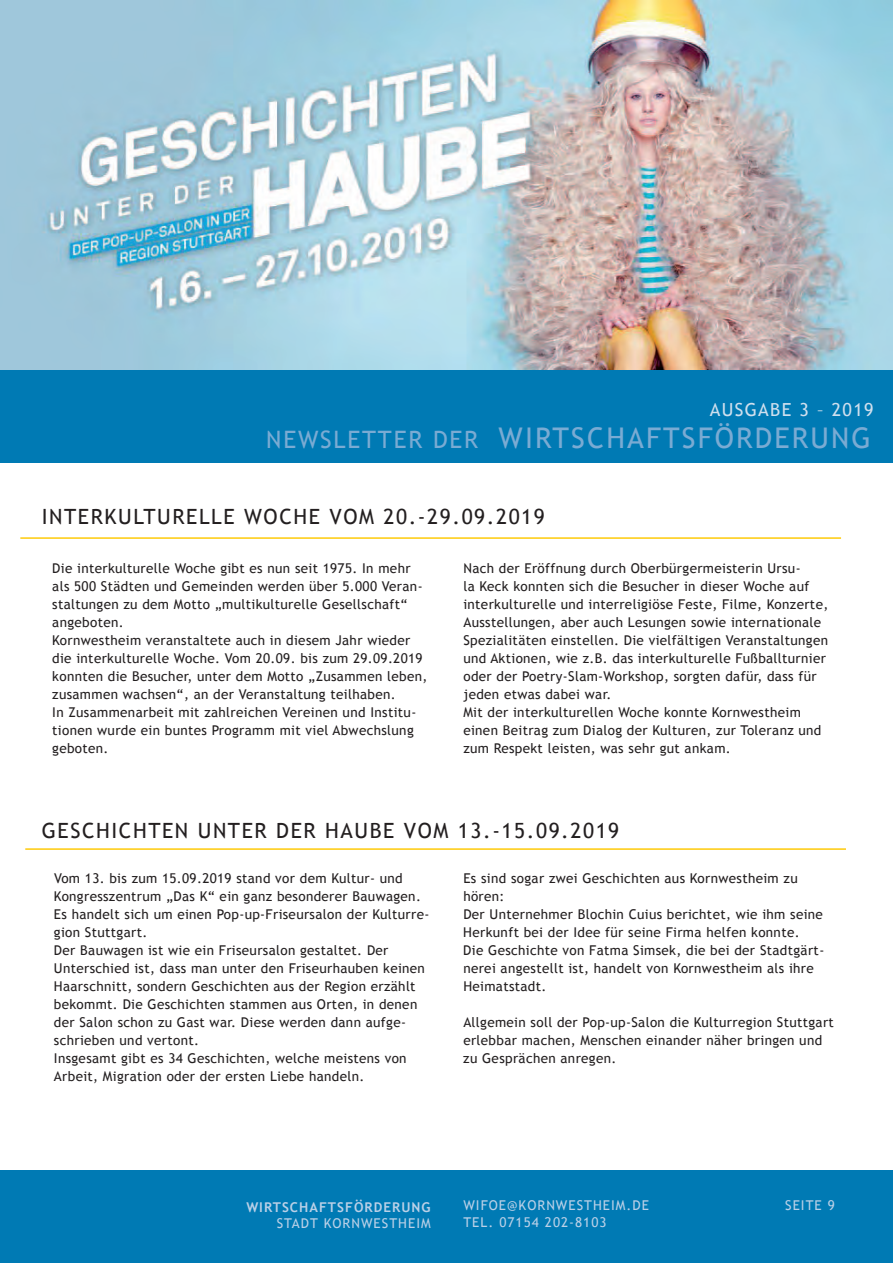
<style>
.page{position:relative;width:893px;height:1263px;background:#fff}
.page>*{position:absolute;margin:0;border:0;box-sizing:border-box;transform-origin:0 0}
.t1{font:28.5px "Trebuchet MS";letter-spacing:.075em;color:#7aabd3}
.t2{font:21px "Trebuchet MS";letter-spacing:.075em;color:#231f20}
.t3{font:18px "Trebuchet MS";letter-spacing:.075em;color:#cfdfee}
.t4{font:13.5px/18px "Trebuchet MS";letter-spacing:.025em;color:#231f20}
.t5{font:13.5px/16.2px "Trebuchet MS";letter-spacing:.075em;color:#bad0e7}
.t6{font:700 13.5px "Trebuchet MS";letter-spacing:.075em;color:#bad0e7}
.s1{font-size:24px}
</style>
<div class="page">
<div style="left:0;top:1170px;width:893px;height:93px;background:#007ab4"></div>
<div style="left:0;top:369px;width:893px;height:93px;background:#007ab4"></div>
<hr style="left:20px;top:537px;width:821px;height:2px;background:#feca0a">
<hr style="left:25px;top:848px;width:821px;height:2px;background:#feca0a">
<img style="left:0;top:0;width:893px;height:370px">
<h3 class="t3" style="left:710px;top:398px;width:165px">Ausgabe 3 – 2019</h3>
<h1 class="t1" style="left:266px;top:420px;width:606px"><span class="s1">Newsletter der</span> Wirtschaftsförderung</h1>
<h2 class="t2" style="left:42px;top:503px;width:505px">I nterkulturelle Woche vom 20.-29.09.2019</h2>
<p class="t4" style="left:52px;top:559px;width:377px">Die interkulturelle Woche gibt es nun seit 1975. I n mehr als 500 Städten und Gemeinden werden über 5.000 Veran&shy;staltungen zu dem Motto „multikulturelle Gesellschaft“ angeboten.<br>Kornwestheim veranstaltete auch in diesem Jahr wieder die interkulturelle Woche. Vom 20.09. bis zum 29.09.2019 konnten die Besucher, unter dem Motto „Zusammen leben, zusammen wachsen“, an der Veranstaltung teilhaben.<br>I n Zusammenarbeit mit zahlreichen Vereinen und I nstitu&shy;tionen wurde ein buntes Programm mit viel Abwechslung geboten.</p>
<p class="t4" style="left:463px;top:559px;width:366px">Nach der Eröffnung durch Oberbürgermeisterin Ursu-<br>la Keck konnten sich die Besucher in dieser Woche auf interkulturelle und interreligiöse Feste, Filme, Konzerte, Ausstellungen, aber auch Lesungen sowie internationale Spezialitäten einstellen. Die vielfältigen Veranstaltungen und Aktionen, wie z.B. das interkulturelle Fußballturnier oder der Poetry-Slam-Workshop, sorgten dafür, dass für jeden etwas dabei war.<br>Mit der interkulturellen Woche konnte Kornwestheim einen Beitrag zum Dialog der Kulturen, zur Toleranz und zum Respekt leisten, was sehr gut ankam.</p>
<h2 class="t2" style="left:42px;top:818px;width:579px">Geschichten unter der Haube vom 13.-15.09.2019</h2>
<p class="t4" style="left:54px;top:869px;width:377px">Vom 13. bis zum 15.09.2019 stand vor dem Kultur- und Kongresszentrum „Das K“ ein ganz besonderer Bauwagen.<br>Es handelt sich um einen Pop-up-Friseursalon der Kulturre&shy;gion Stuttgart.<br>Der Bauwagen ist wie ein Friseursalon gestaltet. Der Unterschied ist, dass man unter den Friseurhauben keinen Haarschnitt, sondern Geschichten aus der Region erzählt bekommt. Die Geschichten stammen aus Orten, in denen der Salon schon zu Gast war. Diese werden dann aufge&shy;schrieben und vertont.<br>I nsgesamt gibt es 34 Geschichten, welche meistens von Arbeit, Migration oder der ersten Liebe handeln.</p>
<p class="t4" style="left:463px;top:869px;width:362px">Es sind sogar zwei Geschichten aus Kornwestheim zu hören:<br>Der Unternehmer Blochin Cuius berichtet, wie ihm seine Herkunft bei der Idee für seine Firma helfen konnte.<br>Die Geschichte von Fatma Simsek, die bei der Stadtgärt&shy;nerei angestellt ist, handelt von Kornwestheim als ihre Heimatstadt.</p>
<p class="t4" style="left:463px;top:1013px;width:372px">Allgemein soll der Pop-up-Salon die Kulturregion Stuttgart erlebbar machen, Menschen einander näher bringen und zu Gesprächen anregen.</p>
<p class="t6" style="left:246px;top:1198px;width:186px">WIRTSCHAFTSFÖRDERUNG</p>
<p class="t5" style="left:277px;top:1215px;width:155px">stadt kornwestheim</p>
<p class="t5" style="left:463px;top:1197px;width:187px">wifoe@kornwestheim.de tel. 07154 202-8103</p>
<p class="t5" style="left:785px;top:1197px;width:51px">seite 9</p>
</div>
